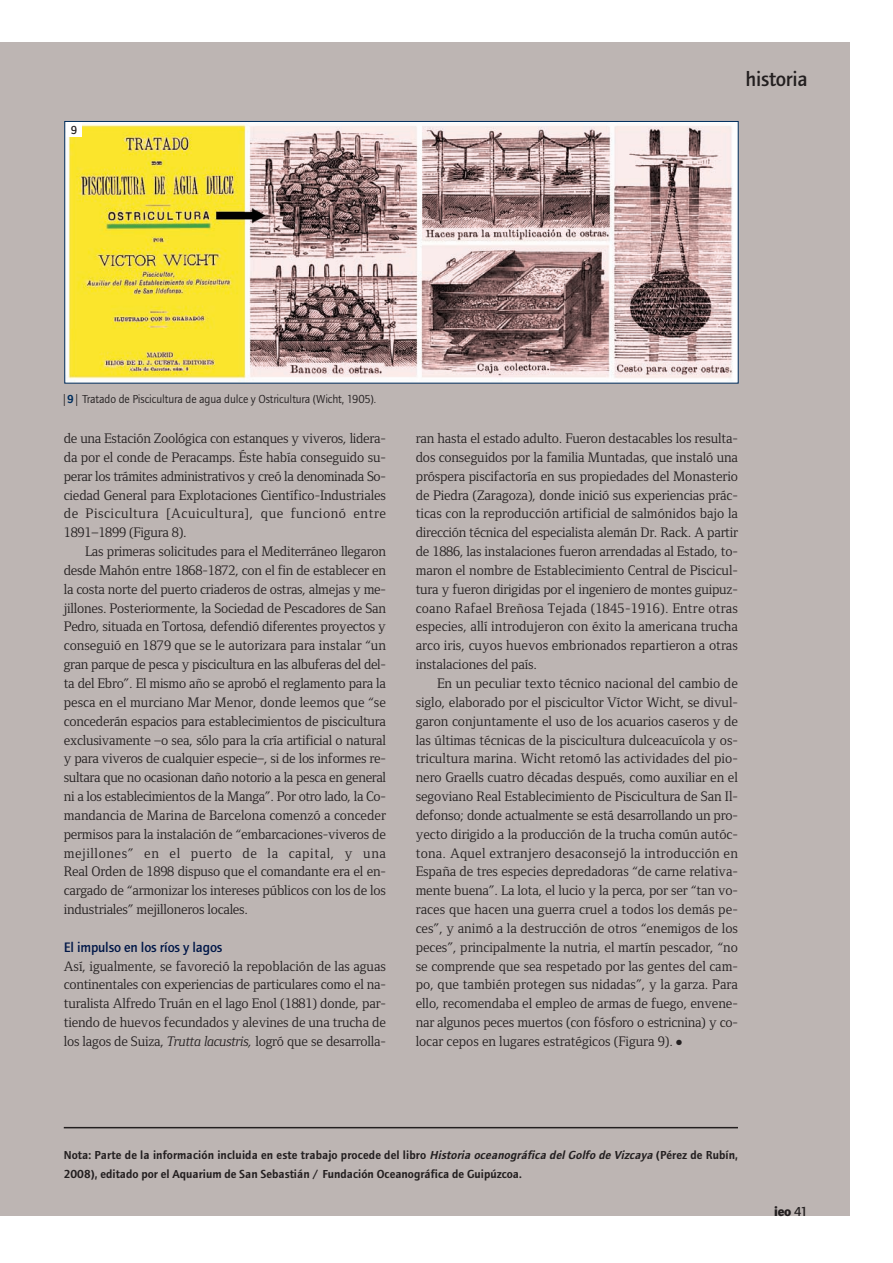
<style>
.page{position:relative;width:893px;height:1263px;background:#fff}
.page>*{position:absolute;margin:0;border:0;box-sizing:border-box;transform-origin:0 0}
.t1{font:500 21px "Foundry Journal";letter-spacing:-.01em;color:#231f20}
.t2{font:14.25px/18.9px "Foundry Form Serif";letter-spacing:-.01em;color:#231f20}
.t3{font:14.25px "Foundry Form Serif";letter-spacing:.015em;color:#231f20}
.t4{font:14.25px "Foundry Form Serif";letter-spacing:.04em;color:#231f20}
.t5{font:700 13.5px "Foundry Journal";color:#231f20}
.t6{font:600 12px/18.8px "Foundry Journal";color:#231f20}
.t7{font:12px "Foundry Journal";letter-spacing:-.01em;color:#231f20}
.t8{font:500 12px "Foundry Journal";color:#231f20}
.s1{font-weight:600;color:#002e5e}
.s2{font-family:"Foundry Journal";font-weight:500;color:#001748}
.s3{font-style:italic}
.s4{font-weight:500}
</style>
<div class="page">
<div style="left:0;top:43px;width:850px;height:1173px;background:#bdb5b3"></div>
<hr style="left:64px;top:1127px;width:674px;height:1px;background:#231f20">
<img style="left:66px;top:123px;width:671px;height:258px">
<div style="left:64px;top:121px;width:675px;height:262px;border:1px solid #002e5e"></div>
<div style="left:66px;top:122px;width:16px;height:15px;background:#fff"></div>
<p class="t8" style="left:71px;top:125px;width:8px">9</p>
<p class="t1" style="left:745px;top:71px;width:64px">historia</p>
<p class="t7" style="left:61px;top:391px;width:316px">|<span class="s1">9</span>| Tratado de Piscicultura de agua dulce y Ostricultura (Wicht, 1905).</p>
<p class="t2" style="left:64px;top:429px;width:324px">de una Estación Zoológica con estanques y viveros, lidera-</p>
<p class="t2" style="left:64px;top:447px;width:324px">da por el conde de Peracamps. Éste había conseguido su-</p>
<p class="t2" style="left:64px;top:466px;width:324px">perar los trámites administrativos y creó la denominada So-</p>
<p class="t2" style="left:64px;top:485px;width:324px">ciedad General para Explotaciones Científico-Industriales</p>
<p class="t4" style="left:64px;top:505px;width:324px">de Piscicultura [Acuicultura], que funcionó entre</p>
<p class="t2" style="left:64px;top:523px;width:125px">1891−1899 (Figura 8).</p>
<p class="t2" style="left:85px;top:542px;width:302px">Las primeras solicitudes para el Mediterráneo llegaron</p>
<p class="t2" style="left:64px;top:561px;width:324px">desde Mahón entre 1868-1872, con el fin de establecer en</p>
<p class="t2" style="left:64px;top:579px;width:324px">la costa norte del puerto criaderos de ostras, almejas y me-</p>
<p class="t2" style="left:64px;top:598px;width:324px">jillones. Posteriormente, la Sociedad de Pescadores de San</p>
<p class="t2" style="left:64px;top:617px;width:324px">Pedro, situada en Tortosa, defendió diferentes proyectos y</p>
<p class="t2" style="left:64px;top:636px;width:324px">conseguió en 1879 que se le autorizara para instalar “un</p>
<p class="t2" style="left:64px;top:655px;width:324px">gran parque de pesca y piscicultura en las albuferas del del-</p>
<p class="t2" style="left:64px;top:674px;width:324px">ta del Ebro”. El mismo año se aprobó el reglamento para la</p>
<p class="t2" style="left:64px;top:692px;width:324px">pesca en el murciano Mar Menor, donde leemos que “se</p>
<p class="t2" style="left:64px;top:711px;width:324px">concederán espacios para establecimientos de piscicultura</p>
<p class="t2" style="left:64px;top:730px;width:324px">exclusivamente −o sea, sólo para la cría artificial o natural</p>
<p class="t2" style="left:64px;top:749px;width:324px">y para viveros de cualquier especie−, si de los informes re-</p>
<p class="t2" style="left:64px;top:768px;width:324px">sultara que no ocasionan daño notorio a la pesca en general</p>
<p class="t2" style="left:64px;top:787px;width:324px">ni a los establecimientos de la Manga”. Por otro lado, la Co-</p>
<p class="t2" style="left:64px;top:805px;width:324px">mandancia de Marina de Barcelona comenzó a conceder</p>
<p class="t2" style="left:64px;top:824px;width:324px">permisos para la instalación de “embarcaciones-viveros de</p>
<p class="t4" style="left:64px;top:844px;width:324px">mejillones” en el puerto de la capital, y una</p>
<p class="t2" style="left:64px;top:862px;width:324px">Real Orden de 1898 dispuso que el comandante era el en-</p>
<p class="t2" style="left:64px;top:881px;width:324px">cargado de “armonizar los intereses públicos con los de los</p>
<p class="t2" style="left:64px;top:900px;width:186px">industriales” mejilloneros locales.</p>
<p class="t2" style="left:64px;top:937px;width:324px"><span class="s2">El impulso en los ríos y lagos<br></span>Así, igualmente, se favoreció la repoblación de las aguas continentales con experiencias de particulares como el na&shy;turalista Alfredo Truán en el lago Enol (1881) donde, par&shy;tiendo de huevos fecundados y alevines de una trucha de los lagos de Suiza, <span class="s3">Trutta lacustris,</span> logró que se desarrolla-</p>
<p class="t2" style="left:416px;top:429px;width:324px">ran hasta el estado adulto. Fueron destacables los resulta-</p>
<p class="t2" style="left:416px;top:447px;width:324px">dos conseguidos por la familia Muntadas, que instaló una</p>
<p class="t2" style="left:416px;top:466px;width:324px">próspera piscifactoría en sus propiedades del Monasterio</p>
<p class="t2" style="left:416px;top:485px;width:324px">de Piedra (Zaragoza), donde inició sus experiencias prác-</p>
<p class="t2" style="left:416px;top:504px;width:324px">ticas con la reproducción artificial de salmónidos bajo la</p>
<p class="t2" style="left:416px;top:523px;width:324px">dirección técnica del especialista alemán Dr. Rack. A partir</p>
<p class="t2" style="left:416px;top:542px;width:324px">de 1886, las instalaciones fueron arrendadas al Estado, to-</p>
<p class="t2" style="left:416px;top:561px;width:324px">maron el nombre de Establecimiento Central de Piscicul-</p>
<p class="t2" style="left:416px;top:579px;width:324px">tura y fueron dirigidas por el ingeniero de montes guipuz-</p>
<p class="t3" style="left:416px;top:599px;width:324px">coano Rafael Breñosa Tejada (1845-1916). Entre otras</p>
<p class="t2" style="left:416px;top:617px;width:324px">especies, allí introdujeron con éxito la americana trucha</p>
<p class="t2" style="left:416px;top:636px;width:324px">arco iris, cuyos huevos embrionados repartieron a otras</p>
<p class="t2" style="left:416px;top:655px;width:123px">instalaciones del país.</p>
<p class="t2" style="left:437px;top:674px;width:302px">En un peculiar texto técnico nacional del cambio de</p>
<p class="t2" style="left:416px;top:692px;width:324px">siglo, elaborado por el piscicultor Víctor Wicht, se divul-</p>
<p class="t2" style="left:416px;top:711px;width:324px">garon conjuntamente el uso de los acuarios caseros y de</p>
<p class="t2" style="left:416px;top:730px;width:324px">las últimas técnicas de la piscicultura dulceacuícola y os-</p>
<p class="t2" style="left:416px;top:749px;width:324px">tricultura marina. Wicht retomó las actividades del pio-</p>
<p class="t2" style="left:416px;top:768px;width:324px">nero Graells cuatro décadas después, como auxiliar en el</p>
<p class="t2" style="left:416px;top:787px;width:324px">segoviano Real Establecimiento de Piscicultura de San Il-</p>
<p class="t2" style="left:416px;top:805px;width:324px">defonso; donde actualmente se está desarrollando un pro-</p>
<p class="t2" style="left:416px;top:824px;width:324px">yecto dirigido a la producción de la trucha común autóc-</p>
<p class="t3" style="left:416px;top:844px;width:324px">tona. Aquel extranjero desaconsejó la introducción en</p>
<p class="t2" style="left:416px;top:862px;width:324px">España de tres especies depredadoras “de carne relativa-</p>
<p class="t2" style="left:416px;top:881px;width:324px">mente buena”. La lota, el lucio y la perca, por ser “tan vo-</p>
<p class="t2" style="left:416px;top:900px;width:324px">races que hacen una guerra cruel a todos los demás pe-</p>
<p class="t2" style="left:416px;top:918px;width:324px">ces”, y animó a la destrucción de otros “enemigos de los</p>
<p class="t2" style="left:416px;top:937px;width:324px">peces”, principalmente la nutria, el martín pescador, “no</p>
<p class="t2" style="left:416px;top:956px;width:324px">se comprende que sea respetado por las gentes del cam-</p>
<p class="t2" style="left:416px;top:975px;width:324px">po, que también protegen sus nidadas”, y la garza. Para</p>
<p class="t2" style="left:416px;top:994px;width:324px">ello, recomendaba el empleo de armas de fuego, envene-</p>
<p class="t2" style="left:416px;top:1013px;width:324px">nar algunos peces muertos (con fósforo o estricnina) y co-</p>
<p class="t2" style="left:416px;top:1032px;width:268px">locar cepos en lugares estratégicos (Figura 9). ●</p>
<p class="t6" style="left:64px;top:1146px;width:676px">Nota: Parte de la información incluida en este trabajo procede del libro <span class="s3">HistoriaoceanográficadelGolfodeVizcaya</span>(Pérez de Rubín,<br>2008), editado por el Aquarium de San Sebastián / Fundación Oceanográfica de Guipúzcoa.</p>
<p class="t5" style="left:774px;top:1204px;width:35px">ieo <span class="s4">41</span></p>
</div>
